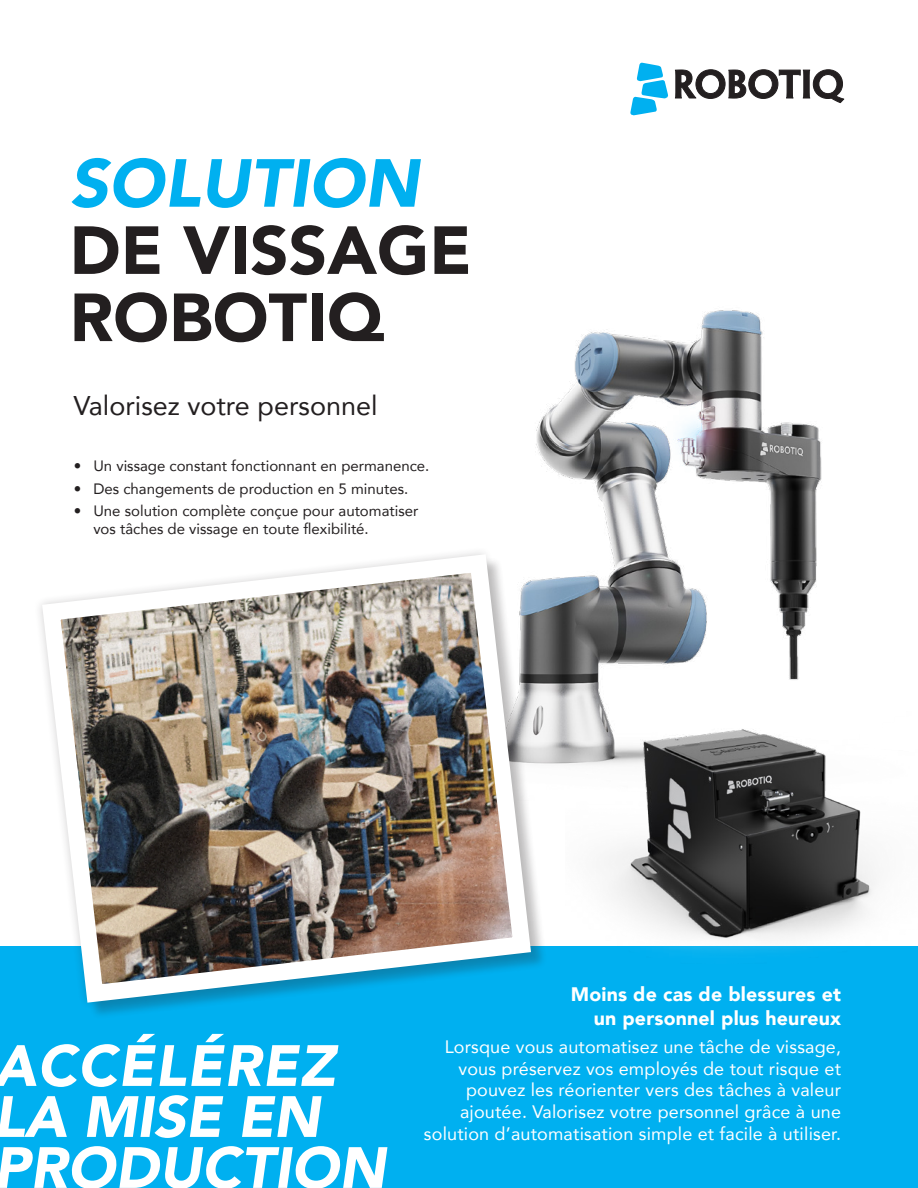
<style>
.page{position:relative;width:918px;height:1188px;background:#fff}
.page>*{position:absolute;margin:0;border:0;box-sizing:border-box;transform-origin:0 0}
.t1{font:900 67.2px/67.2px "Avenir";color:#231f20}
.t2{font:italic 900 67.2px "Avenir";color:#00b0f0}
.t3{font:italic 900 57.6px/51px "Avenir";color:#fff}
.t4{font:27px "Avenir";color:#231f20}
.t5{font:900 19.5px/23.4px "Avenir";letter-spacing:.01em;color:#fff;text-align:right}
.t6{font:18px/21.6px "Avenir";letter-spacing:.01em;color:#fff;text-align:right}
.t7{font:15px/18px "Avenir";color:#231f20}
</style>
<div class="page">
<svg style="left:675px;top:70px;width:169px;height:33px"></svg>
<svg style="left:630px;top:62px;width:38px;height:54px"></svg>
<div style="left:0;top:946px;width:918px;height:242px;background:#00b0f0"></div>
<img style="left:536px;top:310px;width:286px;height:454px">
<div style="left:45px;top:557px;width:503px;height:463px;background:#231f20;opacity:.25"></div>
<img style="left:40px;top:545px;width:500px;height:467px">
<img style="left:566px;top:677px;width:310px;height:275px">
<h1 class="t2" style="left:70px;top:128px;width:351px">SOLUTION</h1>
<h1 class="t1" style="left:70px;top:215px;width:403px">DE VISSAGE<br>ROBOTIQ</h1>
<h3 class="t4" style="left:74px;top:384px;width:305px">Valorisez votre personnel</h3>
<p class="t7" style="left:74px;top:457px;width:357px">• Un vissage constant fonctionnant en permanence.</p>
<p class="t7" style="left:74px;top:479px;width:336px">• Des changements de production en 5 minutes.</p>
<p class="t7" style="left:93px;top:501px;width:326px;text-indent:-20px">• Une solution complète conçue pour automatiser vos tâches de vissage en toute flexibilité.</p>
<h2 class="t3" style="left:-6px;top:1040px;width:394px">ACCÉLÉREZ<br>LA MISE EN<br>PRODUCTION</h2>
<p class="t5" style="left:571px;top:982px;width:272px">Moins de cas de blessures et un personnel plus heureux</p>
<p class="t6" style="left:424px;top:1036px;width:419px">Lorsque vous automatisez une tâche de vissage, vous préservez vos employés de tout risque et pouvez les réorienter vers des tâches à valeur ajoutée. Valorisez votre personnel grâce à une solution d’automatisation simple et facile à utiliser.</p>
</div>
